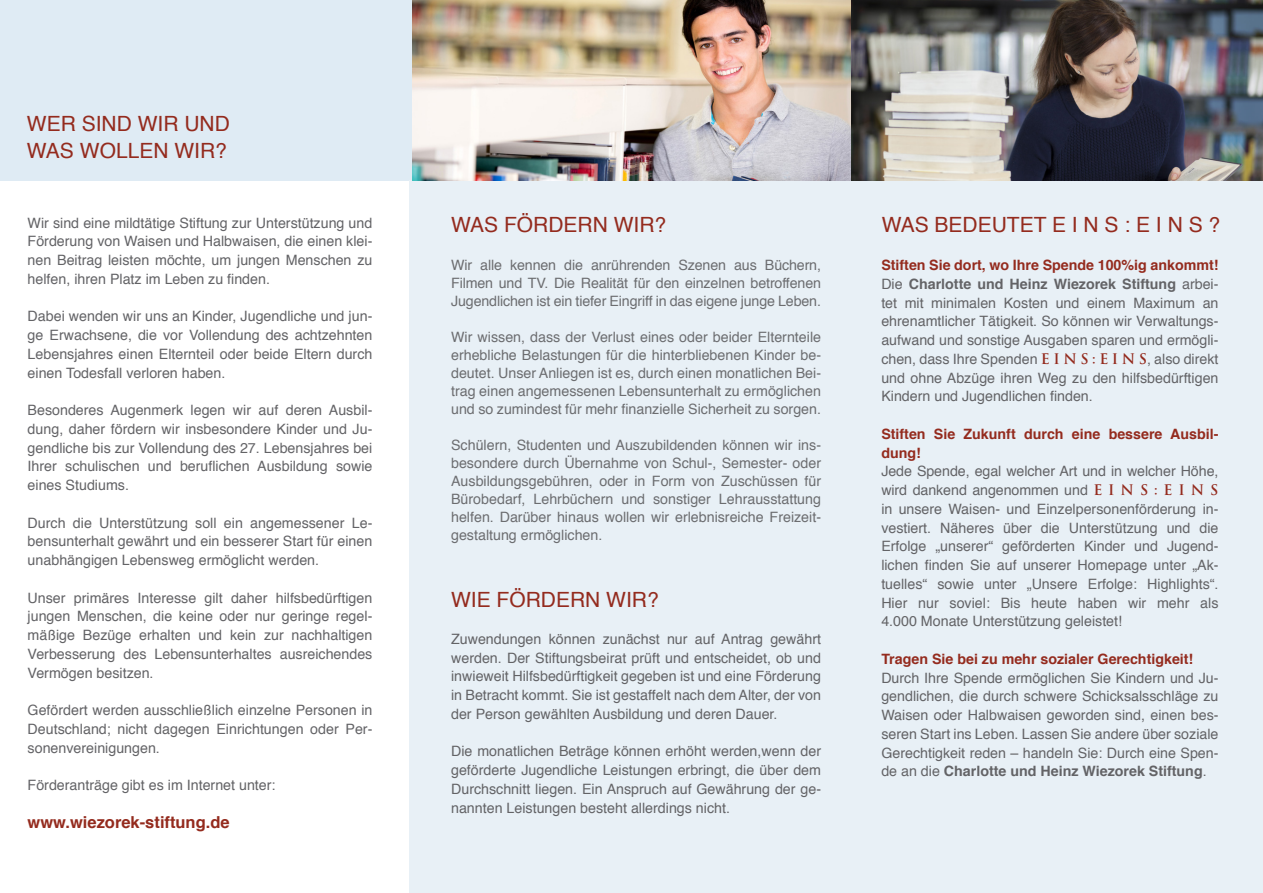
<style>
.page{position:relative;width:1263px;height:893px;background:#fff}
.page>*{position:absolute;margin:0;border:0;box-sizing:border-box;transform-origin:0 0}
.fliesstext{font:21px/27px "Helvetica";color:#942b1e}
.fliesstext-2{font:700 16.5px "Helvetica";color:#942b1e}
.fliesstext-3{font:14.25px/18.8px "Helvetica";color:#636366;text-align:justify}
.fliesstext-4{font:14.25px/18px "Helvetica";color:#6c6d70;text-align:justify}
.fliesstext-5{font:700 14.25px/18.8px "Helvetica";color:#942b1e}
.s1{font-weight:700}
.s2{font-family:"Trajan Pro";font-weight:700;color:#942b1e}
</style>
<div class="page">
<div style="left:0;top:0;width:425px;height:180px;background:#dfebf4"></div>
<div style="left:410px;top:180px;width:853px;height:713px;background:#e8f0f6"></div>
<img style="left:412px;top:0;width:851px;height:180px">
<p class="fliesstext" style="left:27px;top:110px;width:204px">WER SIND WIR UND<br>WAS WOLLEN WIR?</p>
<p class="fliesstext-3" style="left:28px;top:214px;width:346px">Wir sind eine mildtätige Stiftung zur Unterstützung und Förderung von Waisen und Halbwaisen, die einen klei&shy;nen Beitrag leisten möchte, um jungen Menschen zu helfen, ihren Platz im Leben zu finden.</p>
<p class="fliesstext-3" style="left:28px;top:307px;width:346px">Dabei wenden wir uns an Kinder, Jugendliche und jun&shy;ge Erwachsene, die vor Vollendung des achtzehnten Lebensjahres einen Elternteil oder beide Eltern durch einen Todesfall verloren haben.</p>
<p class="fliesstext-3" style="left:28px;top:401px;width:346px">Besonderes Augenmerk legen wir auf deren Ausbil&shy;dung, daher fördern wir insbesondere Kinder und Ju&shy;gendliche bis zur Vollendung des 27. Lebensjahres bei Ihrer schulischen und beruflichen Ausbildung sowie eines Studiums.</p>
<p class="fliesstext-3" style="left:28px;top:514px;width:346px">Durch die Unterstützung soll ein angemessener Le&shy;bensunterhalt gewährt und ein besserer Start für einen unabhängigen Lebensweg ermöglicht werden.</p>
<p class="fliesstext-3" style="left:28px;top:589px;width:346px">Unser primäres Interesse gilt daher hilfsbedürftigen jungen Menschen, die keine oder nur geringe regel&shy;mäßige Bezüge erhalten und kein zur nachhaltigen Verbesserung des Lebensunterhaltes ausreichendes Vermögen besitzen.</p>
<p class="fliesstext-3" style="left:28px;top:701px;width:346px">Gefördert werden ausschließlich einzelne Personen in Deutschland; nicht dagegen Einrichtungen oder Per&shy;sonenvereinigungen.</p>
<p class="fliesstext-3" style="left:28px;top:776px;width:249px">Förderanträge gibt es im Internet unter:</p>
<p class="fliesstext-2" style="left:28px;top:808px;width:204px">www.wiezorek-stiftung.de</p>
<p class="fliesstext" style="left:451px;top:212px;width:217px">WAS FÖRDERN WIR?</p>
<p class="fliesstext-4" style="left:451px;top:256px;width:371px">Wir alle kennen die anrührenden Szenen aus Büchern, Filmen und TV. Die Realität für den einzelnen betroffenen Jugendlichen ist ein tiefer Eingriff in das eigene junge Leben.</p>
<p class="fliesstext-4" style="left:451px;top:328px;width:371px">Wir wissen, dass der Verlust eines oder beider Elternteile erhebliche Belastungen für die hinterbliebenen Kinder be&shy;deutet. Unser Anliegen ist es, durch einen monatlichen Bei&shy;trag einen angemessenen Lebensunterhalt zu ermöglichen und so zumindest für mehr finanzielle Sicherheit zu sorgen.</p>
<p class="fliesstext-4" style="left:451px;top:436px;width:371px">Schülern, Studenten und Auszubildenden können wir ins&shy;besondere durch Übernahme von Schul-, Semester- oder Ausbildungsgebühren, oder in Form von Zuschüssen für Bürobedarf, Lehrbüchern und sonstiger Lehrausstattung helfen. Darüber hinaus wollen wir erlebnisreiche Freizeit&shy;gestaltung ermöglichen.</p>
<p class="fliesstext" style="left:451px;top:587px;width:209px">WIE FÖRDERN WIR?</p>
<p class="fliesstext-3" style="left:451px;top:630px;width:371px">Zuwendungen können zunächst nur auf Antrag gewährt werden. Der Stiftungsbeirat prüft und entscheidet, ob und inwieweit Hilfsbedürftigkeit gegeben ist und eine Förderung in Betracht kommt. Sie ist gestaffelt nach dem Alter, der von der Person gewählten Ausbildung und deren Dauer.</p>
<p class="fliesstext-3" style="left:451px;top:742px;width:371px">Die monatlichen Beträge können erhöht werden,wenn der geförderte Jugendliche Leistungen erbringt, die über dem Durchschnitt liegen. Ein Anspruch auf Gewährung der ge&shy;nannten Leistungen besteht allerdings nicht.</p>
<p class="fliesstext" style="left:882px;top:212px;width:340px">WAS BEDEUTET E I N S : E I N S ?</p>
<p class="fliesstext-5" style="left:881px;top:256px;width:339px">Stiften Sie dort, wo Ihre Spende 100%ig ankommt!</p>
<p class="fliesstext-3" style="left:881px;top:275px;width:339px">Die <span class="s1">Charlotte und Heinz Wiezorek Stiftung</span> arbei&shy;tet mit minimalen Kosten und einem Maximum an ehrenamtlicher Tätigkeit. So können wir Verwaltungs&shy;aufwand und sonstige Ausgaben sparen und ermögli&shy;chen, dass Ihre Spenden <span class="s2">E I N S : E I N S</span>, also direkt und ohne Abzüge ihren Weg zu den hilfsbedürftigen Kindern und Jugendlichen finden.</p>
<p class="fliesstext-5" style="left:881px;top:425px;width:339px">Stiften Sie Zukunft durch eine bessere Ausbil&shy;dung!</p>
<p class="fliesstext-3" style="left:881px;top:462px;width:339px">Jede Spende, egal welcher Art und in welcher Höhe, wird dankend angenommen und <span class="s2">E I N S : E I N S </span>in unsere Waisen- und Einzelpersonenförderung in&shy;vestiert. Näheres über die Unterstützung und die Erfolge „unserer“ geförderten Kinder und Jugend&shy;lichen finden Sie auf unserer Homepage unter „Ak&shy;tuelles“ sowie unter „Unsere Erfolge: Highlights“.<br>Hier nur soviel: Bis heute haben wir mehr als 4.000 Monate Unterstützung geleistet!</p>
<p class="fliesstext-5" style="left:881px;top:650px;width:314px">Tragen Sie bei zu mehr sozialer Gerechtigkeit!</p>
<p class="fliesstext-3" style="left:881px;top:669px;width:339px">Durch Ihre Spende ermöglichen Sie Kindern und Ju&shy;gendlichen, die durch schwere Schicksalsschläge zu Waisen oder Halbwaisen geworden sind, einen bes&shy;seren Start ins Leben. Lassen Sie andere über soziale Gerechtigkeit reden – handeln Sie: Durch eine Spen&shy;de an die <span class="s1">Charlotte und Heinz Wiezorek Stiftung</span>.</p>
</div>
